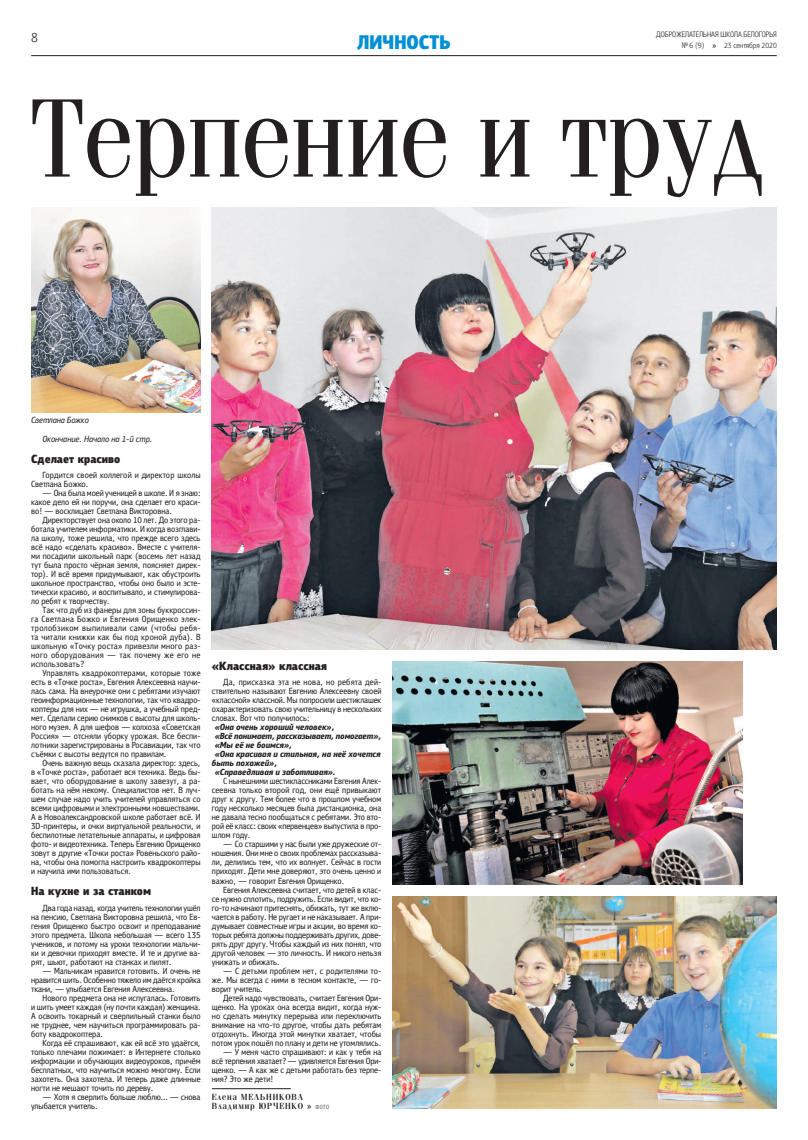
<style>
.page{position:relative;width:808px;height:1140px;background:#fff}
.page>*{position:absolute;margin:0;border:0;box-sizing:border-box;transform-origin:0 0}
.t1{font:113.4px "Free Fountain";letter-spacing:.01em;color:#231f20}
.t2{font:900 20px "Free Korocha";color:#008fd5}
.t3{font:300 14px "Free Korocha";color:#231f20}
.t4{font:900 12px "Free Korocha";color:#231f20}
.t5{font:9px/9px "Free Korocha";color:#231f20;text-align:justify}
.t6{font:italic 700 9px "Free Korocha";color:#231f20}
.t7{font:italic 9px "Free Korocha";color:#231f20}
.t8{font:600 9px/9px "Free Fountain";letter-spacing:.1em;color:#231f20}
.t9{font:300 8px/10.4px "Free Korocha";color:#231f20;text-align:right}
.s1{font-weight:400}
.s2{font-family:"Free Korocha";font-weight:400}
.s3{font-family:"Free Korocha";font-weight:300;font-size:6px}
</style>
<div class="page">
<hr style="left:31px;top:55px;width:746px;height:1px;background:#231f20">
<hr style="left:212px;top:1088px;width:79px;height:1px;background:#231f20">
<img style="left:31px;top:207px;width:170px;height:206px">
<img style="left:212px;top:207px;width:565px;height:443px">
<img style="left:393px;top:896px;width:384px;height:212px">
<img style="left:393px;top:661px;width:350px;height:223px">
<h3 class="t3" style="left:31px;top:29px;width:8px">8</h3>
<p class="t9" style="left:656px;top:29px;width:122px">ДОБРОЖЕЛАТЕЛЬНАЯ ШКОЛА БЕЛОГОРЬЯ № 6 (9) <span class="s1">»</span> 23 сентября 2020</p>
<h2 class="t2" style="left:357px;top:30px;width:95px">ЛИЧНОСТЬ</h2>
<h1 class="t1" style="left:31px;top:81px;width:733px">Терпение и труд</h1>
<p class="t7" style="left:31px;top:414px;width:59px">Светлана Божко</p>
<p class="t7" style="left:43px;top:434px;width:111px">Окончание. Начало на 1-й стр.</p>
<h3 class="t4" style="left:31px;top:451px;width:91px">Сделает красиво</h3>
<p class="t5" style="left:31px;top:471px;width:171px;text-indent:11px">Гордится своей коллегой и директор школы<br>Светлана Божко.</p>
<p class="t5" style="left:31px;top:489px;width:171px;text-indent:11px">— Она была моей ученицей в школе. И я знаю: какое дело ей ни поручи, она сделает его краси&shy;во! — восклицает Светлана Викторовна.</p>
<p class="t5" style="left:31px;top:516px;width:171px;text-indent:11px">Директорствует она около 10 лет. До этого ра&shy;ботала учителем информатики. И когда возглави&shy;ла школу, тоже решила, что прежде всего здесь всё надо «сделать красиво». Вместе с учителя&shy;ми посадили школьный парк (восемь лет назад тут была просто чёрная земля, поясняет дирек&shy;тор). И всё время придумывают, как обустроить школьное пространство, чтобы оно было и эсте&shy;тически красиво, и воспитывало, и стимулирова&shy;ло ребят к творчеству.</p>
<p class="t5" style="left:31px;top:606px;width:171px;text-indent:11px">Так что дуб из фанеры для зоны буккроссин&shy;га Светлана Божко и Евгения Орищенко элек&shy;тролобзиком выпиливали сами (чтобы ребя&shy;та читали книжки как бы под кроной дуба). В школьную «Точку роста» привезли много раз&shy;ного оборудования — так почему же его не использовать?</p>
<p class="t5" style="left:31px;top:669px;width:171px;text-indent:11px">Управлять квадрокоптерами, которые тоже есть в «Точке роста», Евгения Алексеевна научи&shy;лась сама. На внеурочке они с ребятами изучают геоинформационные технологии, так что квадро&shy;коптеры для них — не игрушка, а учебный пред&shy;мет. Сделали серию снимков с высоты для школь&shy;ного музея. А для шефов — колхоза «Советская Россия» — отсняли уборку урожая. Все беспи&shy;лотники зарегистрированы в Росавиации, так что съёмки с высоты ведутся по правилам.</p>
<p class="t5" style="left:31px;top:759px;width:171px;text-indent:11px">Очень важную вещь сказала директор: здесь, в «Точке роста», работает вся техника. Ведь бы&shy;вает, что оборудование в школу завезут, а ра&shy;ботать на нём некому. Специалистов нет. В луч&shy;шем случае надо учить учителей управляться со всеми цифровыми и электронными новшествами.<br>А в Новоалександровской школе работает всё. И 3D-принтеры, и очки виртуальной реальности, и беспилотные летательные аппараты, и цифровая фото- и видеотехника. Теперь Евгению Орищенко зовут в другие «Точки роста» Ровеньского райо&shy;на, чтобы она помогла настроить квадрокоптеры и научила ими пользоваться.</p>
<h3 class="t4" style="left:31px;top:883px;width:121px">На кухне и за станком</h3>
<p class="t5" style="left:31px;top:903px;width:171px;text-indent:11px">Два года назад, когда учитель технологии ушёл на пенсию, Светлана Викторовна решила, что Ев&shy;гения Орищенко быстро освоит и преподавание этого предмета. Школа небольшая — всего 135 учеников, и потому на уроки технологии мальчи&shy;ки и девочки приходят вместе. И те и другие ва&shy;рят, шьют, работают на станках и пилят.</p>
<p class="t5" style="left:31px;top:966px;width:171px;text-indent:11px">— Мальчикам нравится готовить. И очень не нравится шить. Особенно тяжело им даётся кройка ткани, — улыбается Евгения Алексеевна.</p>
<p class="t5" style="left:31px;top:993px;width:171px;text-indent:11px">Нового предмета она не испугалась. Готовить и шить умеет каждая (ну почти каждая) женщина.<br>А освоить токарный и сверлильный станки было не труднее, чем научиться программировать ра&shy;боту квадрокоптера.</p>
<p class="t5" style="left:31px;top:1038px;width:171px;text-indent:11px">Когда её спрашивают, как ей всё это удаётся, только плечами пожимает: в Интернете столько информации и обучающих видеоуроков, причём бесплатных, что научиться можно многому. Если захотеть. Она захотела. И теперь даже длинные ногти не мешают точить по дереву.</p>
<p class="t5" style="left:31px;top:1092px;width:171px;text-indent:11px">— Хотя я сверлить больше люблю… — снова улыбается учитель.</p>
<h3 class="t4" style="left:212px;top:659px;width:117px">«Классная» классная</h3>
<p class="t5" style="left:212px;top:678px;width:171px;text-indent:11px">Да, присказка эта не нова, но ребята дей&shy;ствительно называют Евгению Алексеевну своей «классной» классной. Мы попросили шестиклашек охарактеризовать свою учительницу в нескольких словах. Вот что получилось:</p>
<p class="t6" style="left:215px;top:722px;width:121px">«Она очень хороший человек»,</p>
<p class="t6" style="left:215px;top:731px;width:168px">«Всё понимает, рассказывает, помогает»,</p>
<p class="t6" style="left:215px;top:740px;width:79px">«Мы её не боимся»,</p>
<p class="t6" style="left:215px;top:749px;width:167px">«Она красивая и стильная, на неё хочется</p>
<p class="t6" style="left:212px;top:758px;width:67px">быть похожей»,</p>
<p class="t6" style="left:215px;top:767px;width:122px">«Справедливая и заботливая».</p>
<p class="t5" style="left:212px;top:777px;width:171px;text-indent:11px">С нынешними шестиклассниками Евгения Алек&shy;сеевна только второй год, они ещё привыкают друг к другу. Тем более что в прошлом учебном году несколько месяцев была дистанционка, она не давала тесно пообщаться с ребятами. Это вто&shy;рой её класс: своих «первенцев» выпустила в про&shy;шлом году.</p>
<p class="t5" style="left:212px;top:840px;width:171px;text-indent:11px">— Со старшими у нас были уже дружеские от&shy;ношения. Они мне о своих проблемах рассказыва&shy;ли, делились тем, что их волнует. Сейчас в гости приходят. Дети мне доверяют, это очень ценно и важно, — говорит Евгения Орищенко.</p>
<p class="t5" style="left:212px;top:885px;width:171px;text-indent:11px">Евгения Алексеевна считает, что детей в клас&shy;се нужно сплотить, подружить. Если видит, что ко&shy;го-то начинают притеснять, обижать, тут же вклю&shy;чается в работу. Не ругает и не наказывает. А при&shy;думывает совместные игры и акции, во время ко&shy;торых ребята должны поддерживать других, дове&shy;рять друг другу. Чтобы каждый из них понял, что другой человек — это личность. И никого нельзя унижать и обижать.</p>
<p class="t5" style="left:212px;top:966px;width:171px;text-indent:11px">— С детьми проблем нет, с родителями то&shy;же. Мы всегда с ними в тесном контакте, — го&shy;ворит учитель.</p>
<p class="t5" style="left:212px;top:993px;width:171px;text-indent:11px">Детей надо чувствовать, считает Евгения Ори&shy;щенко. На уроках она всегда видит, когда нуж&shy;но сделать минутку перерыва или переключить внимание на что-то другое, чтобы дать ребятам отдохнуть. Иногда этой минутки хватает, чтобы потом урок пошёл по плану и дети не утомлялись.</p>
<p class="t5" style="left:212px;top:1047px;width:171px;text-indent:11px">— У меня часто спрашивают: и как у тебя на всё терпения хватает? — удивляется Евгения Ори&shy;щенко. — А как же с детьми работать без терпе&shy;ния? Это же дети!</p>
<p class="t8" style="left:212px;top:1092px;width:119px">Елена МЕЛЬНИКОВА<br>Владимир ЮРЧЕНКО <span class="s2">»</span> <span class="s3">ФОТО</span></p>
</div>
